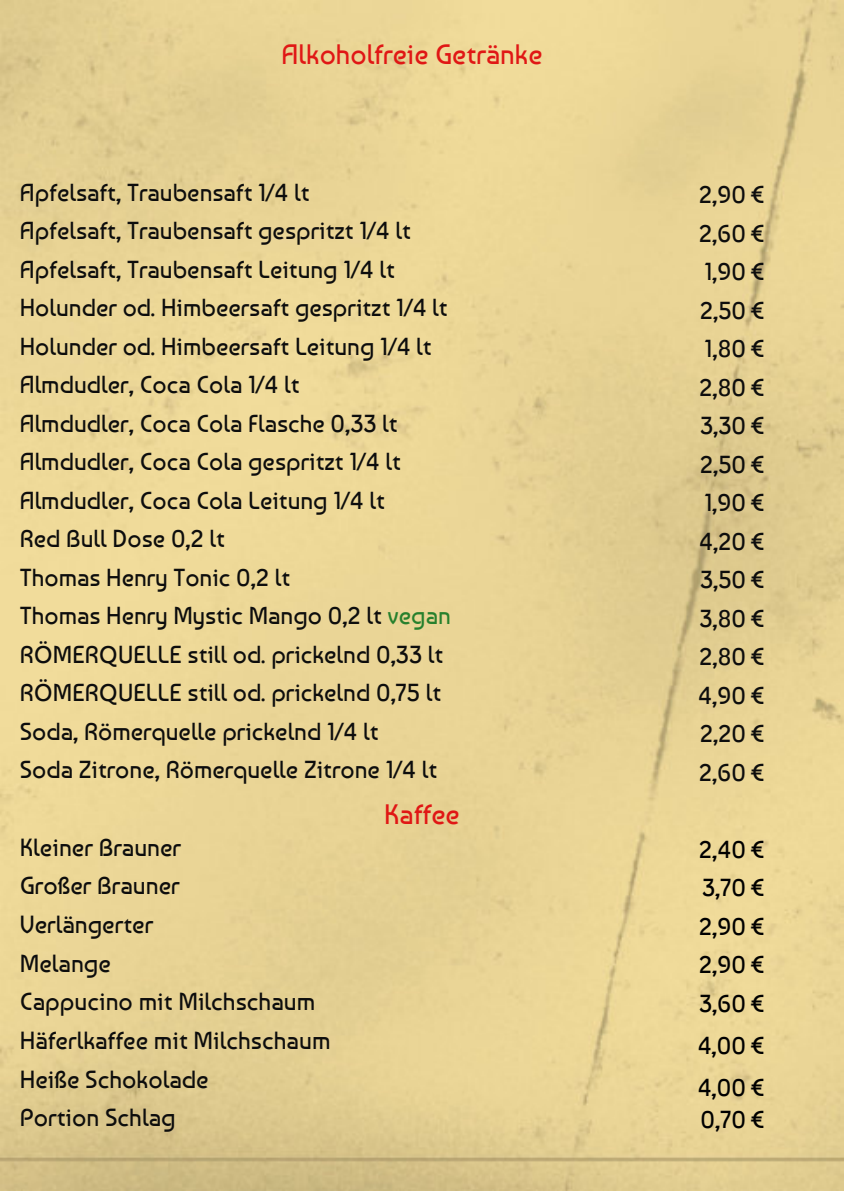
<style>
.page{position:relative;width:844px;height:1191px;background:#fff}
.page>*{position:absolute;margin:0;border:0;box-sizing:border-box;transform-origin:0 0}
.t1{font:28px "Baumans";color:#e01715}
.t2{font:24.68px/38.7px "Baumans";color:#0d0d0d}
.t3{font:24.5px/38.5px "Baumans";color:#0d0d0d}
.t4{font:24.5px/38.5px "Baumans";color:#000;text-align:justify}
.s1{color:#27802d}
</style>
<div class="page">
<p class="t1" style="left:281px;top:38px;width:262px">Alkoholfreie Getränke</p>
<p class="t3" style="left:20px;top:173px;width:432px">Apfelsaft, Traubensaft 1/4 lt<br>Apfelsaft, Traubensaft gespritzt 1/4 lt Apfelsaft, Traubensaft Leitung 1/4 lt Holunder od. Himbeersaft gespritzt 1/4 lt Holunder od. Himbeersaft Leitung 1/4 lt Almdudler, Coca Cola 1/4 lt<br>Almdudler, Coca Cola Flasche 0,33 lt Almdudler, Coca Cola gespritzt 1/4 lt Almdudler, Coca Cola Leitung 1/4 lt<br>Red Bull Dose 0,2 lt<br>Thomas Henry Tonic 0,2 lt<br>Thomas Henry Mystic Mango 0,2 lt <span class="s1">vegan </span>RÖMERQUELLE still od. prickelnd 0,33 lt RÖMERQUELLE still od. prickelnd 0,75 lt Soda, Römerquelle prickelnd 1/4 lt<br>Soda Zitrone, Römerquelle Zitrone 1/4 lt</p>
<p class="t2" style="left:20px;top:827px;width:312px">Kleiner Brauner<br>Großer Brauner<br>Verlängerter<br>Melange<br>Cappucino mit Milchschaum<br>Häferlkaffee mit Milchschaum<br>Heiße Schokolade<br>Portion Schlag</p>
<p class="t1" style="left:384px;top:797px;width:77px">Kaffee</p>
<p class="t3" style="left:698px;top:175px;width:68px;text-align:justify">2,90 € 2,60 € 1,90 € 2,50 € 1,80 € 2,80 € 3,30 € 2,50 € 1,90 € 4,20 € 3,50 € 3,80 € 2,80 € 4,90 € 2,20 € 2,60 €</p>
<p class="t4" style="left:699px;top:830px;width:67px">2,40 € 3,70 € 2,90 € 2,90 € 3,60 €</p>
<p class="t4" style="left:697px;top:1024px;width:68px;line-height:42px">4,00 €<br>4,00 €</p>
<p class="t4" style="left:700px;top:1099px;width:66px">0,70 €</p>
</div>
